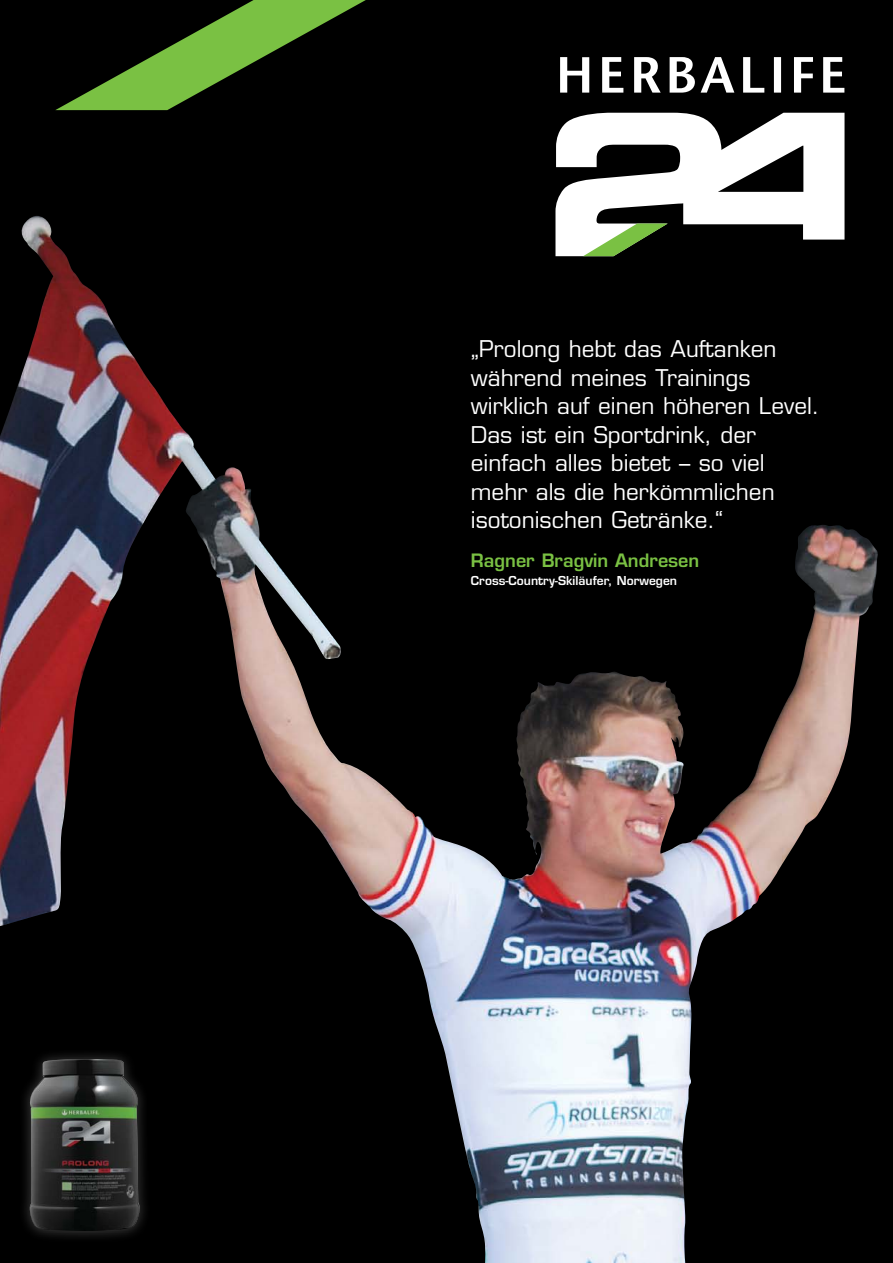
<style>
.page{position:relative;width:893px;height:1263px;background:#000}
.page>*{position:absolute;margin:0;border:0;box-sizing:border-box;transform-origin:0 0}
.t1{font:22.5px/28.5px "Eurostile LT Std";color:#fff}
.t2{font:600 18px "Eurostile LT Std";color:#7ac143}
.t3{font:600 12px "Eurostile LT Std";color:#fff}
</style>
<div class="page">
<img style="left:0;top:216px;width:878px;height:1047px">
<div style="left:19px;top:1047px;width:132px;height:196px;background:#fff;opacity:.25"></div>
<img style="left:29px;top:1059px;width:111px;height:172px">
<svg style="left:555px;top:113px;width:289px;height:143px"></svg>
<svg style="left:560px;top:57px;width:284px;height:36px"></svg>
<svg style="left:55px;top:0;width:311px;height:110px"></svg>
<p class="t1" style="left:471px;top:335px;width:350px">„Prolong hebt das Auftanken während meines Trainings wirklich auf einen höheren Level.<br>Das ist ein Sportdrink, der einfach alles bietet – so viel mehr als die herkömmlichen isotonischen Getränke.“</p>
<p class="t2" style="left:471px;top:549px;width:230px">Ragner Bragvin Andresen</p>
<p class="t3" style="left:471px;top:573px;width:208px">Cross-Country-Skiläufer, Norwegen</p>
</div>
